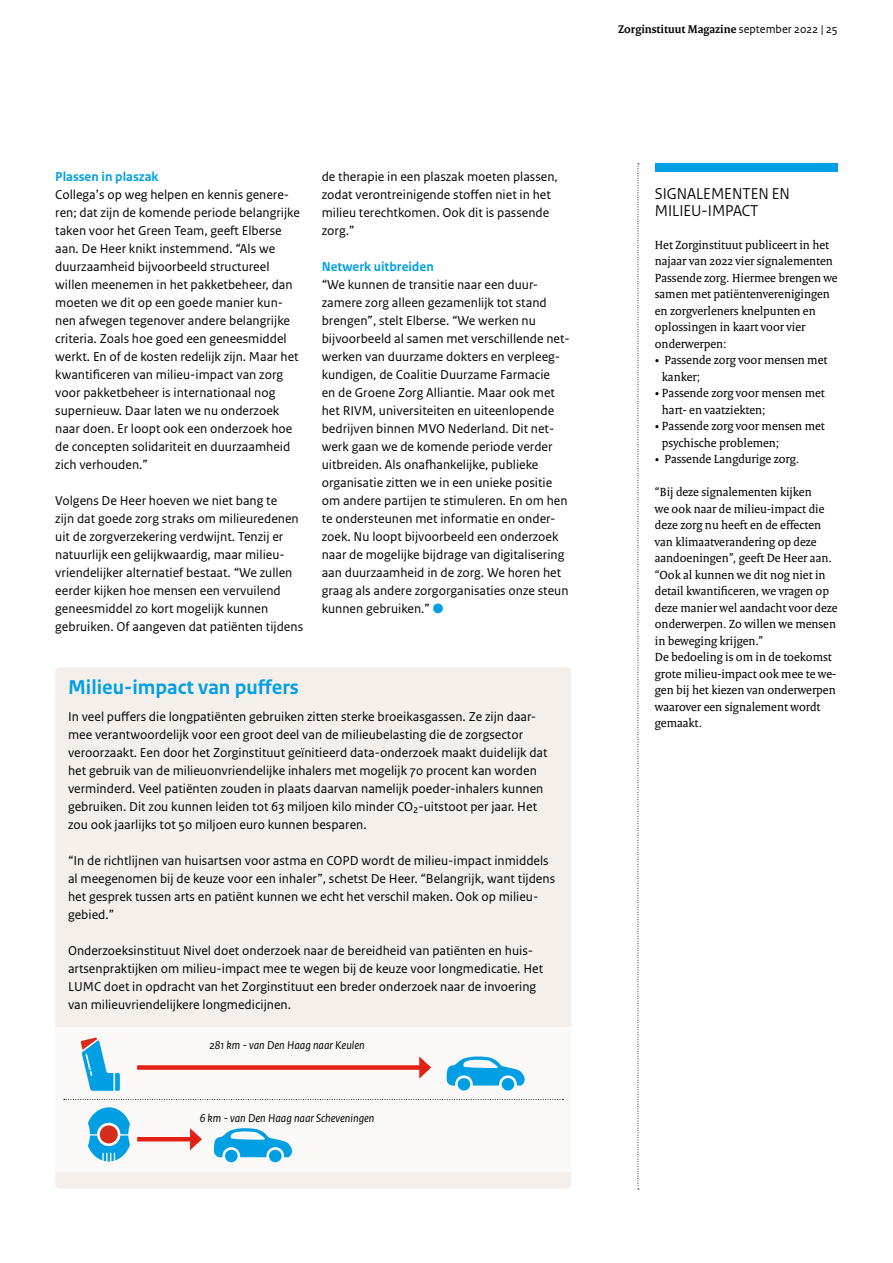
<style>
.page{position:relative;width:893px;height:1263px;background:#fff}
.page>*{position:absolute;margin:0;border:0;box-sizing:border-box;transform-origin:0 0}
.t1{font:700 21px "Rijksoverheid Sans Text";color:#009fe3}
.t2{font:16.5px/16.5px "Rijksoverheid Sans Heading";color:#000}
.t3{font:13.5px/18px "Rijksoverheid Sans Text";color:#000}
.t4{font:700 13.5px "Rijksoverheid Sans Text";color:#009fe3}
.t5{font:12.75px/16.5px "Rijksoverheid Serif";color:#000}
.t6{font:italic 12px "Rijksoverheid Sans Text";color:#000}
.t7{font:700 12px "Rijksoverheid Serif";color:#000}
.s1{font-family:"Rijksoverheid Sans Text";font-weight:400}
.s2{color:#009fe3}
</style>
<div class="page">
<div style="left:55px;top:667px;width:516px;height:522px;background:#f4efeb;border-radius:4px"></div>
<div style="left:55px;top:1027px;width:516px;height:144px;background:#fbf9f7"></div>
<svg style="left:638px;top:164px;width:1px;height:1026px"></svg>
<div style="left:655px;top:163px;width:183px;height:9px;background:#009fe3"></div>
<div style="left:502px;top:1078px;width:12px;height:12px;background:#009fe3;border-radius:50%"></div>
<div style="left:458px;top:1078px;width:12px;height:12px;background:#009fe3;border-radius:50%"></div>
<svg style="left:446px;top:1056px;width:79px;height:29px"></svg>
<div style="left:269px;top:1150px;width:13px;height:12px;background:#009fe3;border-radius:50%"></div>
<div style="left:225px;top:1150px;width:13px;height:12px;background:#009fe3;border-radius:50%"></div>
<svg style="left:214px;top:1128px;width:78px;height:29px"></svg>
<svg style="left:81px;top:1037px;width:39px;height:54px"></svg>
<div style="left:137px;top:1065px;width:286px;height:5px;background:#e41f13"></div>
<svg style="left:419px;top:1056px;width:12px;height:22px"></svg>
<svg style="left:64px;top:1099px;width:500px;height:1px"></svg>
<div style="left:86px;top:1107px;width:46px;height:54px;background:#009fe3;border-radius:50%"></div>
<div style="left:66px;top:1115px;width:24px;height:39px;background:#fbf9f7;border-radius:50%"></div>
<div style="left:128px;top:1115px;width:24px;height:39px;background:#fbf9f7;border-radius:50%"></div>
<hr style="left:85px;top:1134px;width:56px;height:1px;background:#fbf9f7">
<div style="left:98px;top:1124px;width:21px;height:21px;background:#d52c1e;border-radius:50%"></div>
<div style="left:97px;top:1123px;width:23px;height:23px;border:3px solid #fbf9f7;border-radius:50%"></div>
<svg style="left:102px;top:1153px;width:13px;height:9px"></svg>
<hr style="left:137px;top:1137px;width:57px;height:4px;background:#e41f13">
<svg style="left:190px;top:1128px;width:12px;height:22px"></svg>
<p class="t7" style="left:618px;top:22px;width:221px">Zorginstituut Magazine <span class="s1">september 2022 | 25</span></p>
<p class="t4" style="left:55px;top:169px;width:105px">Plassen in plaszak</p>
<p class="t3" style="left:55px;top:186px;width:246px">Collega’s op weg helpen en kennis genere&shy;ren; dat zijn de komende periode belangrijke taken voor het Green Team, geeft Elberse aan. De Heer knikt instemmend. “Als we duurzaamheid bijvoorbeeld structureel willen meenemen in het pakketbeheer, dan moeten we dit op een goede manier kun&shy;nen afwegen tegenover andere belangrijke criteria. Zoals hoe goed een geneesmiddel werkt. En of de kosten redelijk zijn. Maar het kwantificeren van milieu-impact van zorg voor pakketbeheer is internationaal nog supernieuw. Daar laten we nu onderzoek naar doen. Er loopt ook een onderzoek hoe de concepten solidariteit en duurzaamheid zich verhouden.”</p>
<p class="t3" style="left:55px;top:492px;width:249px">Volgens De Heer hoeven we niet bang te<br>zijn dat goede zorg straks om milieuredenen uit de zorgverzekering verdwijnt. Tenzij er natuurlijk een gelijkwaardig, maar milieu&shy;vriendelijker alternatief bestaat. “We zullen eerder kijken hoe mensen een vervuilend geneesmiddel zo kort mogelijk kunnen gebruiken. Of aangeven dat patiënten tijdens</p>
<p class="t3" style="left:322px;top:168px;width:238px">de therapie in een plaszak moeten plassen, zodat verontreinigende stoffen niet in het milieu terechtkomen. Ook dit is passende zorg.”</p>
<p class="t4" style="left:322px;top:259px;width:113px">Netwerk uitbreiden</p>
<p class="t3" style="left:322px;top:276px;width:250px">“We kunnen de transitie naar een duur&shy;zamere zorg alleen gezamenlijk tot stand brengen”, stelt Elberse. “We werken nu bijvoorbeeld al samen met verschillende net&shy;werken van duurzame dokters en verpleeg&shy;kundigen, de Coalitie Duurzame Farmacie<br>en de Groene Zorg Alliantie. Maar ook met het RIVM, universiteiten en uiteenlopende bedrijven binnen MVO Nederland. Dit net&shy;werk gaan we de komende periode verder uitbreiden. Als onafhankelijke, publieke organisatie zitten we in een unieke positie om andere partijen te stimuleren. En om hen te ondersteunen met informatie en onder&shy;zoek. Nu loopt bijvoorbeeld een onderzoek naar de mogelijke bijdrage van digitalisering aan duurzaamheid in de zorg. We horen het graag als andere zorgorganisaties onze steun kunnen gebruiken.” <span class="s2">●</span></p>
<h1 class="t1" style="left:68px;top:676px;width:232px">Milieu-impact van puffers</h1>
<p class="t3" style="left:68px;top:708px;width:481px">In veel puffers die longpatiënten gebruiken zitten sterke broeikasgassen. Ze zijn daar&shy;mee verantwoordelijk voor een groot deel van de milieubelasting die de zorgsector veroorzaakt. Een door het Zorginstituut geïnitieerd data-onderzoek maakt duidelijk dat het gebruik van de milieuonvriendelijke inhalers met mogelijk 70 procent kan worden verminderd. Veel patiënten zouden in plaats daarvan namelijk poeder-inhalers kunnen gebruiken. Dit zou kunnen leiden tot 63 miljoen kilo minder CO₂-uitstoot per jaar. Het zou ook jaarlijks tot 50 miljoen euro kunnen besparen.</p>
<p class="t3" style="left:68px;top:852px;width:489px">“In de richtlijnen van huisartsen voor astma en COPD wordt de milieu-impact inmiddels al meegenomen bij de keuze voor een inhaler”, schetst De Heer. “Belangrijk, want tijdens het gesprek tussen arts en patiënt kunnen we echt het verschil maken. Ook op milieu&shy;gebied.”</p>
<p class="t3" style="left:68px;top:942px;width:477px">Onderzoeksinstituut Nivel doet onderzoek naar de bereidheid van patiënten en huis&shy;artsenpraktijken om milieu-impact mee te wegen bij de keuze voor longmedicatie. Het LUMC doet in opdracht van het Zorginstituut een breder onderzoek naar de invoering van milieuvriendelijkere longmedicijnen.</p>
<p class="t6" style="left:209px;top:1039px;width:157px">281 km - van Den Haag naar Keulen</p>
<p class="t6" style="left:200px;top:1111px;width:176px">6 km - van Den Haag naar Scheveningen</p>
<p class="t2" style="left:655px;top:186px;width:137px">SIGNALEMENTEN EN<br>MILIEU-IMPACT</p>
<p class="t5" style="left:655px;top:236px;width:184px">Het Zorginstituut publiceert in het najaar van 2022 vier signalementen<br>Passende zorg. Hiermee brengen we samen met patiëntenverenigingen en zorgverleners knelpunten en oplossingen in kaart voor vier onderwerpen:</p>
<p class="t5" style="left:662px;top:352px;width:167px;text-indent:-7px">• Passende zorg voor mensen met kanker;</p>
<p class="t5" style="left:662px;top:385px;width:164px;text-indent:-7px">• Passende zorg voor mensen met hart- en vaatziekten;</p>
<p class="t5" style="left:662px;top:418px;width:164px;text-indent:-7px">• Passende zorg voor mensen met psychische problemen;</p>
<p class="t5" style="left:655px;top:451px;width:146px">• Passende Langdurige zorg.</p>
<p class="t5" style="left:655px;top:484px;width:184px">“Bij deze signalementen kijken<br>we ook naar de milieu-impact die deze zorg nu heeft en de effecten van klimaatverandering op deze aandoeningen”, geeft De Heer aan. “Ook al kunnen we dit nog niet in detail kwantificeren, we vragen op deze manier wel aandacht voor deze onderwerpen. Zo willen we mensen in beweging krijgen.”<br>De bedoeling is om in de toekomst grote milieu-impact ook mee te we&shy;gen bij het kiezen van onderwerpen waarover een signalement wordt gemaakt.</p>
</div>
